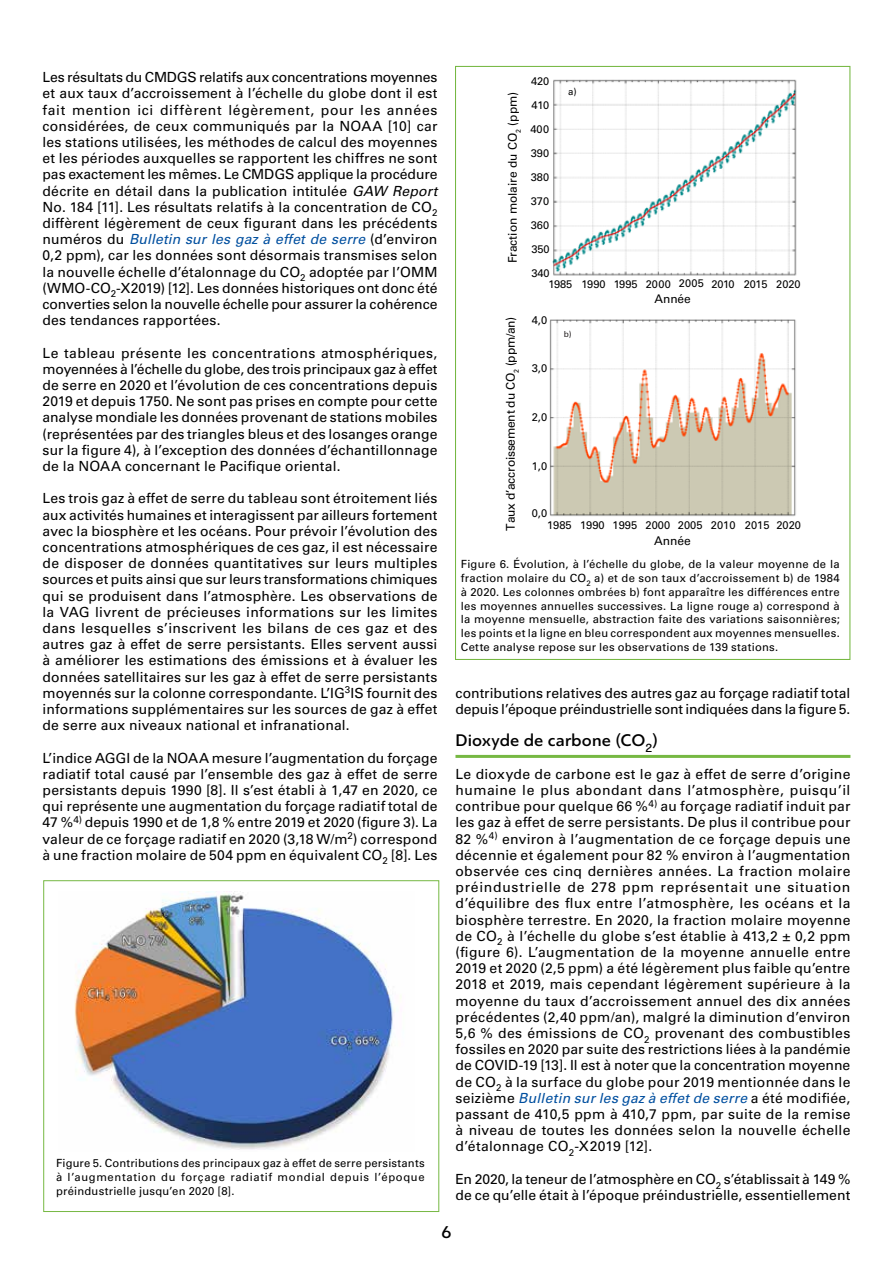
<style>
.page{position:relative;width:893px;height:1263px;background:#fff}
.page>*{position:absolute;margin:0;border:0;box-sizing:border-box;transform-origin:0 0}
.t1{font:500 18px "PF Bague Sans Pro";color:#000}
.t2{font:500 17.7px "PF Bague Sans Pro";letter-spacing:.01em;color:#000}
.t3{font:13.95px/16.2px "Univers LTCYR 55 Roman";letter-spacing:.005em;color:#000;text-align:justify}
.t4{font:italic 13.95px "Univers LTCYR 55";letter-spacing:.015em;color:#004f9f}
.t5{font:12px "Univers LTCYR 55 Roman";color:#000}
.t6{font:12px "Univers LTCYR 55 Roman";letter-spacing:-.02em;color:#000}
.t7{font:11.25px/13.8px "Univers LTCYR 55 Roman";letter-spacing:.025em;color:#000;text-align:justify}
.t8{font:11.1px/12.1px "Univers LTCYR 55 Roman";color:#000}
.t9{font:10.95px/23.7px "Univers LTCYR 55 Roman";color:#000;text-align:justify}
.t10{font:9.6px "Univers LTCYR 55 Roman";color:#000}
.t11{font:8.4px "Univers LTCYR 55 Roman";color:#231f20}
.s1{font-family:"Univers LTCYR 55";font-style:italic}
.s2{font-family:"Univers LTCYR 55 Roman";font-style:normal;color:#000}
</style>
<div class="page">
<hr style="left:455px;top:755px;width:395px;height:3px;background:#76b843">
<img style="left:74px;top:891px;width:327px;height:259px">
<div style="left:43px;top:880px;width:396px;height:332px;border:1px solid #76b843"></div>
<img style="left:549px;top:319px;width:247px;height:198px">
<div style="left:561px;top:328px;width:17px;height:14px;background:#fff"></div>
<img style="left:552px;top:79px;width:245px;height:197px">
<div style="left:564px;top:86px;width:15px;height:13px;background:#fff"></div>
<p class="t3" style="left:43px;top:68px;width:396px">Les résultats du CMDGS relatifs aux concentrations moyennes et aux taux d’accroissement à l’échelle du globe dont il est fait mention ici diffèrent légèrement, pour les années considérées, de ceux communiqués par la NOAA [10] car les stations utilisées, les méthodes de calcul des moyennes et les périodes auxquelles se rapportent les chiffres ne sont pas exactement les mêmes. Le CMDGS applique la procédure décrite en détail dans la publication intitulée <span class="s1">GAW Report </span>No. 184 [11]. Les résultats relatifs à la concentration de CO<sub>2 </sub>diffèrent légèrement de ceux figurant dans les précédents</p>
<p class="t4" style="left:43px;top:229px;width:396px"><span class="s2">numéros du</span> Bulletin sur les gaz à effet de serre <span class="s2">(d’environ</span></p>
<p class="t3" style="left:43px;top:247px;width:396px">0,2 ppm), car les données sont désormais transmises selon la nouvelle échelle d’étalonnage du CO<sub>2</sub> adoptée par l’OMM (WMO-CO<sub>2</sub>-X2019) [12]. Les données historiques ont donc été converties selon la nouvelle échelle pour assurer la cohérence des tendances rapportées.</p>
<p class="t3" style="left:43px;top:344px;width:396px">Le tableau présente les concentrations atmosphériques, moyennées à l’échelle du globe, des trois principaux gaz à effet de serre en 2020 et l’évolution de ces concentrations depuis 2019 et depuis 1750. Ne sont pas prises en compte pour cette analyse mondiale les données provenant de stations mobiles (représentées par des triangles bleus et des losanges orange sur la figure 4), à l’exception des données d’échantillonnage de la NOAA concernant le Pacifique oriental.</p>
<p class="t3" style="left:43px;top:490px;width:396px">Les trois gaz à effet de serre du tableau sont étroitement liés aux activités humaines et interagissent par ailleurs fortement avec la biosphère et les océans. Pour prévoir l’évolution des concentrations atmosphériques de ces gaz, il est nécessaire de disposer de données quantitatives sur leurs multiples sources et puits ainsi que sur leurs transformations chimiques qui se produisent dans l’atmosphère. Les observations de la VAG livrent de précieuses informations sur les limites dans lesquelles s’inscrivent les bilans de ces gaz et des autres gaz à effet de serre persistants. Elles servent aussi à améliorer les estimations des émissions et à évaluer les données satellitaires sur les gaz à effet de serre persistants moyennés sur la colonne correspondante. L’IG<sup>3</sup>IS fournit des informations supplémentaires sur les sources de gaz à effet de serre aux niveaux national et infranational.</p>
<p class="t3" style="left:43px;top:749px;width:396px">L’indice AGGI de la NOAA mesure l’augmentation du forçage radiatif total causé par l’ensemble des gaz à effet de serre persistants depuis 1990 [8]. Il s’est établi à 1,47 en 2020, ce qui représente une augmentation du forçage radiatif total de 47 %<sup>4)</sup> depuis 1990 et de 1,8 % entre 2019 et 2020 (figure 3). La valeur de ce forçage radiatif en 2020 (3,18 W/m<sup>2</sup>) correspond à une fraction molaire de 504 ppm en équivalent CO<sub>2</sub> [8]. Les</p>
<p class="t7" style="left:56px;top:1156px;width:370px">Figure 5. Contributions des principaux gaz à effet de serre persistants à l’augmentation du forçage radiatif mondial depuis l’époque préindustrielle jusqu’en 2020 [8].</p>
<p class="t5" style="left:504px;top:263px;width:173px;rotate:-90deg">Fraction molaire du CO<sub>2</sub> (ppm)</p>
<p class="t6" style="left:502px;top:530px;width:215px;rotate:-90deg">Taux d’accroissement du CO<sub>2</sub> (ppm/an)</p>
<p class="t9" style="left:530px;top:69px;width:20px">420<br>410<br>400</p>
<p class="t9" style="left:531px;top:141px;width:20px">390</p>
<p class="t9" style="left:531px;top:165px;width:20px">380<br>370<br>360</p>
<p class="t9" style="left:531px;top:237px;width:20px">350<br>340</p>
<p class="t10" style="left:568px;top:84px;width:10px">a)</p>
<p class="t9" style="left:548px;top:271px;width:254px">1985 1990 1995 2000 2005 2010 2015 2020</p>
<p class="t5" style="left:654px;top:291px;width:38px">Année</p>
<p class="t8" style="left:532px;top:313px;width:17px">4,0</p>
<p class="t8" style="left:532px;top:362px;width:17px">3,0</p>
<p class="t8" style="left:532px;top:410px;width:17px">2,0</p>
<p class="t8" style="left:532px;top:459px;width:17px">1,0</p>
<p class="t8" style="left:547px;top:506px;width:255px;text-indent:-15px">0,0<br>1985 1990 1995 2000 2005 2010 2015 2020</p>
<p class="t5" style="left:654px;top:532px;width:38px">Année</p>
<p class="t11" style="left:564px;top:328px;width:9px">b)</p>
<p class="t7" style="left:461px;top:557px;width:380px">Figure 6. Évolution, à l’échelle du globe, de la valeur moyenne de la fraction molaire du CO<sub>2</sub> a) et de son taux d’accroissement b) de 1984 à 2020. Les colonnes ombrées b) font apparaître les différences entre les moyennes annuelles successives. La ligne rouge a) correspond à la moyenne mensuelle, abstraction faite des variations saisonnières; les points et la ligne en bleu correspondent aux moyennes mensuelles.<br>Cette analyse repose sur les observations de 139 stations.</p>
<p class="t3" style="left:455px;top:684px;width:396px">contributions relatives des autres gaz au forçage radiatif total depuis l’époque préindustrielle sont indiquées dans la figure 5.</p>
<p class="t2" style="left:455px;top:730px;width:204px">Dioxyde de carbone (CO<sub>2</sub>)</p>
<p class="t3" style="left:455px;top:765px;width:396px">Le dioxyde de carbone est le gaz à effet de serre d’origine humaine le plus abondant dans l’atmosphère, puisqu’il contribue pour quelque 66 %<sup>4)</sup> au forçage radiatif induit par les gaz à effet de serre persistants. De plus il contribue pour 82 %<sup>4)</sup> environ à l’augmentation de ce forçage depuis une décennie et également pour 82 % environ à l’augmentation observée ces cinq dernières années. La fraction molaire préindustrielle de 278 ppm représentait une situation d’équilibre des flux entre l’atmosphère, les océans et la biosphère terrestre. En 2020, la fraction molaire moyenne de CO<sub>2</sub> à l’échelle du globe s’est établie à 413,2 ± 0,2 ppm (figure 6). L’augmentation de la moyenne annuelle entre 2019 et 2020 (2,5 ppm) a été légèrement plus faible qu’entre 2018 et 2019, mais cependant légèrement supérieure à la moyenne du taux d’accroissement annuel des dix années précédentes (2,40 ppm/an), malgré la diminution d’environ 5,6 % des émissions de CO<sub>2</sub> provenant des combustibles fossiles en 2020 par suite des restrictions liées à la pandémie de COVID-19 [13]. Il est à noter que la concentration moyenne de CO<sub>2</sub> à la surface du globe pour 2019 mentionnée dans le</p>
<p class="t4" style="left:455px;top:1088px;width:396px"><span class="s2">seizième</span> Bulletin sur les gaz à effet de serre <span class="s2">a été modifiée,</span></p>
<p class="t3" style="left:455px;top:1105px;width:396px">passant de 410,5 ppm à 410,7 ppm, par suite de la remise à niveau de toutes les données selon la nouvelle échelle d’étalonnage CO<sub>2</sub>-X2019 [12].</p>
<p class="t3" style="left:455px;top:1170px;width:396px">En 2020, la teneur de l’atmosphère en CO<sub>2</sub> s’établissait à 149 % de ce qu’elle était à l’époque préindustrielle, essentiellement</p>
<p class="t1" style="left:441px;top:1221px;width:12px">6</p>
</div>
